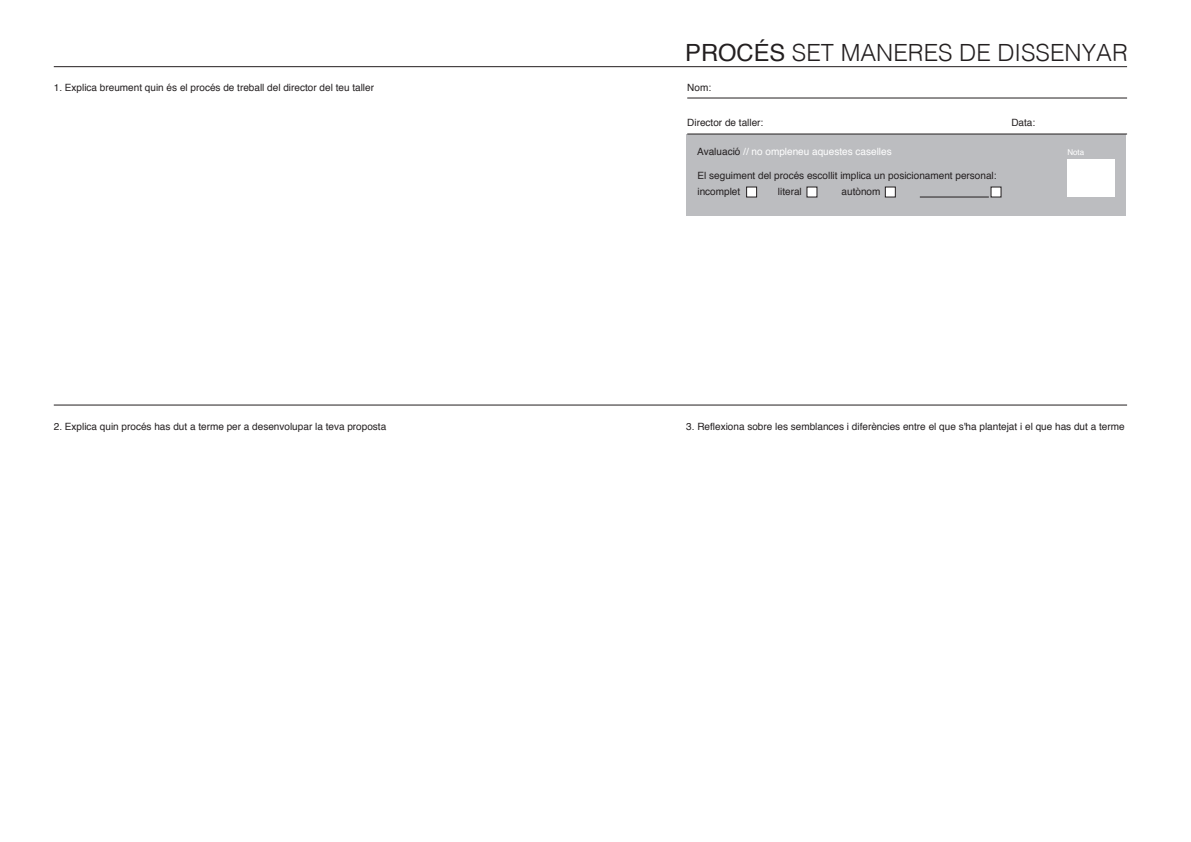
<style>
.page{position:relative;width:1191px;height:842px;background:#fff}
.page>*{position:absolute;margin:0;border:0;box-sizing:border-box;transform-origin:0 0}
.t1{font:300 23.7px "Helvetica";color:#231f20}
.t2{font:10px/16px "Helvetica";color:#231f20}
.t3{font:10px "Helvetica";color:#fff}
.t4{font:8px "Helvetica";color:#fff}
.s1{font-weight:400}
.s2{color:#231f20}
</style>
<div class="page">
<hr style="left:54px;top:405px;width:1073px;height:1px;background:#231f20">
<div style="left:686px;top:134px;width:440px;height:81px;background:#bcbdc0"></div>
<hr style="left:54px;top:66px;width:1073px;height:1px;background:#231f20">
<hr style="left:687px;top:98px;width:440px;height:1px;background:#231f20">
<hr style="left:687px;top:134px;width:440px;height:1px;background:#231f20">
<div style="left:746px;top:187px;width:11px;height:10px;background:#fff;border:1px solid #231f20"></div>
<div style="left:806px;top:187px;width:11px;height:10px;background:#fff"></div>
<div style="left:885px;top:187px;width:10px;height:10px;background:#fff;border:1px solid #231f20"></div>
<div style="left:990px;top:187px;width:11px;height:10px;background:#fff"></div>
<div style="left:1067px;top:160px;width:47px;height:37px;background:#fff"></div>
<hr style="left:920px;top:197px;width:68px;height:1px;background:#231f20">
<p class="t2" style="left:54px;top:79px;width:322px">1. Explica breument quin és el procés de treball del director del teu taller</p>
<h1 class="t1" style="left:685px;top:33px;width:444px"><span class="s1">PROCÉS</span> SET MANERES DE DISSENYAR</h1>
<p class="t2" style="left:687px;top:79px;width:25px">Nom:</p>
<p class="t2" style="left:687px;top:114px;width:78px">Director de taller:</p>
<p class="t2" style="left:1011px;top:114px;width:25px">Data:</p>
<p class="t3" style="left:697px;top:144px;width:196px"><span class="s2">Avaluació</span> // no ompleneu aquestes caselles</p>
<p class="t2" style="left:697px;top:168px;width:300px">El seguiment del procés escollit implica un posicionament personal: incomplet</p>
<p class="t4" style="left:1067px;top:146px;width:18px">Nota</p>
<p class="t2" style="left:778px;top:184px;width:25px">literal</p>
<p class="t2" style="left:841px;top:184px;width:40px">autònom</p>
<p class="t2" style="left:54px;top:419px;width:334px">2. Explica quin procés has dut a terme per a desenvolupar la teva proposta</p>
<p class="t2" style="left:686px;top:419px;width:440px">3. Reflexiona sobre les semblances i diferències entre el que s'ha plantejat i el que has dut a terme</p>
</div>
